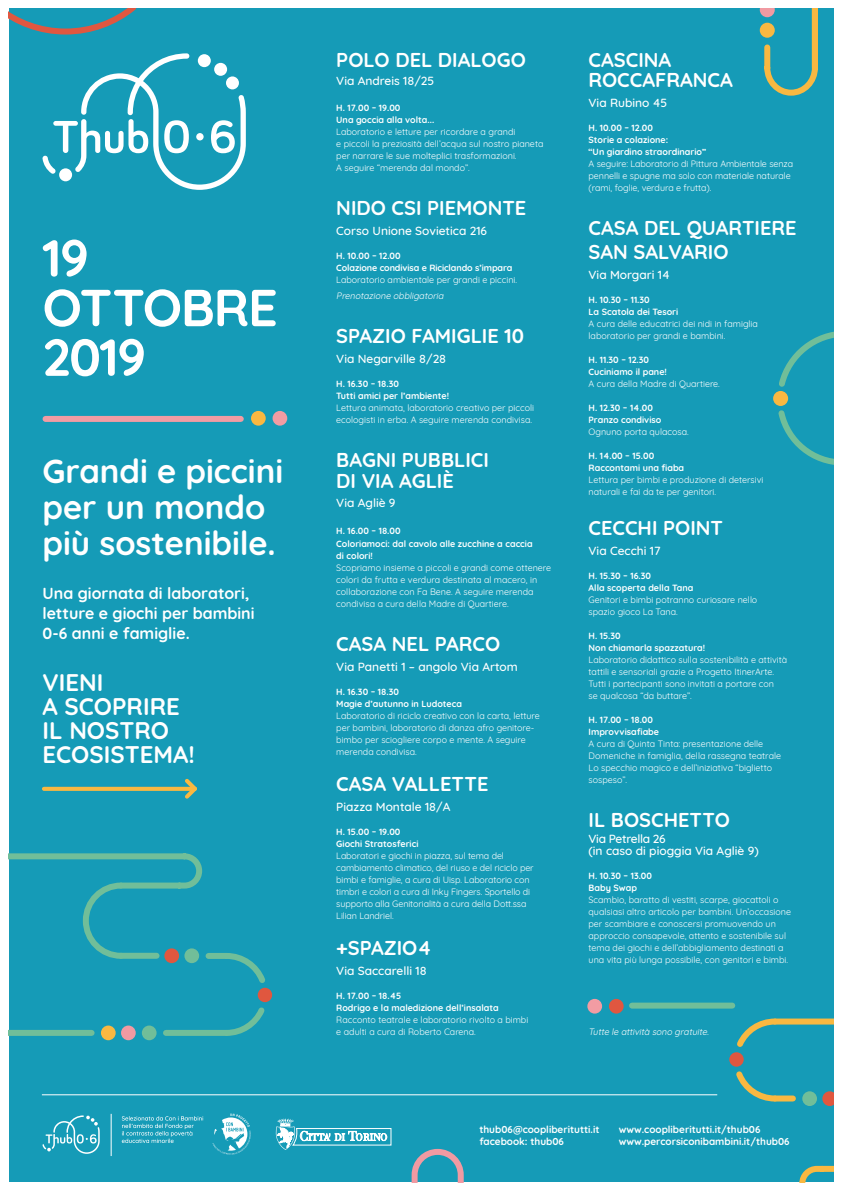
<style>
.page{position:relative;width:842px;height:1191px;background:#fff}
.page>*{position:absolute;margin:0;border:0;box-sizing:border-box;transform-origin:0 0}
.t1{font:700 52px "Quicksand";letter-spacing:-.025em;color:#fff}
.TITOLO{font:700 33px "Quicksand";color:#fff}
.TITOLO-2{font:700 24px/24px "Quicksand";color:#fff}
.t2{font:700 20px/21px "Quicksand";color:#fff}
.TITOLO-3{font:700 16px "Quicksand";color:#fff}
.t3{font:500 12px/12px "Quicksand";color:#fff}
.t4{font:700 10px "Quicksand";color:#fff}
.t5{font:9px/12px "Quicksand";color:#fff}
.t6{font:700 9px/12px "Quicksand";color:#fff}
.t7{font:italic 9px "Quicksand";color:#fff}
.s1{font-style:italic}
</style>
<div class="page">
<div style="left:9px;top:9px;width:824px;height:1173px;background:#159bb7"></div>
<svg style="left:729px;top:1052px;width:15px;height:14px"></svg>
<svg style="left:731px;top:1018px;width:102px;height:164px"></svg>
<svg style="left:774px;top:332px;width:59px;height:133px"></svg>
<div style="left:773px;top:391px;width:15px;height:15px;background:#f9b841;border-radius:50%"></div>
<svg style="left:760px;top:9px;width:58px;height:87px"></svg>
<div style="left:760px;top:23px;width:15px;height:15px;background:#f9b841;border-radius:50%"></div>
<svg style="left:9px;top:853px;width:194px;height:183px"></svg>
<div style="left:258px;top:987px;width:14px;height:15px;background:#e0573f;border-radius:50%"></div>
<svg style="left:80px;top:879px;width:190px;height:160px"></svg>
<svg style="left:9px;top:9px;width:127px;height:26px"></svg>
<svg style="left:411px;top:1148px;width:53px;height:34px"></svg>
<svg style="left:42px;top:53px;width:204px;height:137px"></svg>
<div style="left:59px;top:168px;width:13px;height:13px;background:#fff;border-radius:50%"></div>
<svg style="left:122px;top:1116px;width:81px;height:27px"></svg>
<hr style="left:111px;top:1113px;width:1px;height:43px;background:#fff">
<svg style="left:42px;top:1115px;width:58px;height:38px"></svg>
<svg style="left:212px;top:1113px;width:39px;height:41px"></svg>
<svg style="left:276px;top:1118px;width:115px;height:31px"></svg>
<svg style="left:44px;top:787px;width:137px;height:4px"></svg>
<svg style="left:181px;top:778px;width:16px;height:21px"></svg>
<div style="left:46px;top:416px;width:195px;height:6px;background:#f29ca3"></div>
<div style="left:251px;top:411px;width:15px;height:14px;background:#f9b841;border-radius:50%"></div>
<div style="left:273px;top:411px;width:14px;height:14px;background:#f29ca3;border-radius:50%"></div>
<div style="left:632px;top:1002px;width:100px;height:6px;background:#71be99"></div>
<div style="left:609px;top:999px;width:15px;height:14px;background:#e05740;border-radius:50%"></div>
<div style="left:587px;top:999px;width:15px;height:14px;background:#f29ca3;border-radius:50%"></div>
<hr style="left:42px;top:1094px;width:675px;height:1px;background:#fff">
<p class="t1" style="left:43px;top:215px;width:48px">19</p>
<p class="t1" style="left:43px;top:265px;width:237px">OTTOBRE</p>
<p class="t1" style="left:43px;top:314px;width:105px">2019</p>
<p class="TITOLO" style="left:43px;top:443px;width:242px">Grandi e piccini</p>
<p class="TITOLO" style="left:43px;top:479px;width:224px">per un mondo</p>
<p class="TITOLO" style="left:43px;top:515px;width:235px">più sostenibile.</p>
<p class="TITOLO-3" style="left:43px;top:580px;width:208px">Una giornata di laboratori,</p>
<p class="TITOLO-3" style="left:43px;top:600px;width:214px">letture e giochi per bambini</p>
<p class="TITOLO-3" style="left:43px;top:620px;width:149px">0-6 anni e famiglie.</p>
<p class="TITOLO-2" style="left:43px;top:668px;width:139px">VIENI<br>A SCOPRIRE</p>
<p class="TITOLO-2" style="left:43px;top:716px;width:154px">IL NOSTRO<br>ECOSISTEMA!</p>
<p class="t2" style="left:336px;top:47px;width:191px">POLO DEL DIALOGO</p>
<p class="t3" style="left:336px;top:73px;width:100px">Via Andreis 18/25</p>
<p class="t6" style="left:336px;top:101px;width:66px">H. 17.00 – 19.00</p>
<p class="t6" style="left:336px;top:113px;width:99px">Una goccia alla volta...</p>
<p class="t5" style="left:336px;top:124px;width:209px">Laboratorio e letture per ricordare a grandi<br>e piccoli la preziosità dell’acqua sul nostro pianeta per narrare le sue molteplici trasformazioni.</p>
<p class="t5" style="left:336px;top:160px;width:135px">A seguire “merenda dal mondo”.</p>
<p class="t2" style="left:336px;top:195px;width:192px">NIDO CSI PIEMONTE</p>
<p class="t3" style="left:336px;top:223px;width:152px">Corso Unione Sovietica 216</p>
<p class="t6" style="left:336px;top:249px;width:66px">H. 10.00 – 12.00</p>
<p class="t6" style="left:336px;top:261px;width:178px">Colazione condivisa e Riciclando s’impara</p>
<p class="t5" style="left:336px;top:270px;width:182px;line-height:16px">Laboratorio ambientale per grandi e piccini.<br><span class="s1">Prenotazione obbligatoria</span></p>
<p class="t2" style="left:336px;top:323px;width:189px">SPAZIO FAMIGLIE 10</p>
<p class="t3" style="left:336px;top:351px;width:111px">Via Negarville 8/28</p>
<p class="t6" style="left:336px;top:377px;width:64px">H. 16.30 – 18.30</p>
<p class="t6" style="left:336px;top:389px;width:114px">Tutti amici per l’ambiente!</p>
<p class="t5" style="left:336px;top:400px;width:199px">Lettura animata, laboratorio creativo per piccoli ecologisti in erba. A seguire merenda condivisa.</p>
<p class="t2" style="left:336px;top:447px;width:154px">BAGNI PUBBLICI<br>DI VIA AGLIÈ</p>
<p class="t3" style="left:336px;top:495px;width:61px">Via Agliè 9</p>
<p class="t6" style="left:336px;top:523px;width:66px">H. 16.00 – 18.00</p>
<p class="t6" style="left:336px;top:537px;width:198px">Coloriamoci: dal cavolo alle zucchine a caccia di colori!</p>
<p class="t5" style="left:336px;top:560px;width:216px">Scopriamo insieme a piccoli e grandi come ottenere colori da frutta e verdura destinata al macero, in collaborazione con Fa Bene. A seguire merenda condivisa a cura della Madre di Quartiere.</p>
<p class="t2" style="left:336px;top:631px;width:165px">CASA NEL PARCO</p>
<p class="t3" style="left:336px;top:659px;width:183px">Via Panetti 1 – angolo Via Artom</p>
<p class="t6" style="left:336px;top:685px;width:64px">H. 16.30 – 18.30</p>
<p class="t6" style="left:336px;top:697px;width:127px">Magie d’autunno in Ludoteca</p>
<p class="t5" style="left:336px;top:708px;width:205px">Laboratorio di riciclo creativo con la carta, letture per bambini, laboratorio di danza afro genitore&shy;bimbo per sciogliere corpo e mente. A seguire merenda condivisa.</p>
<p class="t2" style="left:336px;top:771px;width:154px">CASA VALLETTE</p>
<p class="t3" style="left:336px;top:799px;width:116px">Piazza Montale 18/A</p>
<p class="t6" style="left:336px;top:825px;width:66px">H. 15.00 – 19.00</p>
<p class="t6" style="left:336px;top:837px;width:84px">Giochi Stratosferici</p>
<p class="t5" style="left:336px;top:848px;width:199px">Laboratori e giochi in piazza, sul tema del cambiamento climatico, del riuso e del riciclo per bimbi e famiglie, a cura di Uisp. Laboratorio con timbri e colori a cura di Inky Fingers. Sportello di supporto alla Genitorialità a cura della Dott.ssa</p>
<p class="t5" style="left:336px;top:908px;width:59px">Lilian Landriel.</p>
<p class="t2" style="left:336px;top:935px;width:97px">+SPAZIO4</p>
<p class="t3" style="left:336px;top:963px;width:92px">Via Saccarelli 18</p>
<p class="t6" style="left:336px;top:989px;width:66px">H. 17.00 – 18.45</p>
<p class="t6" style="left:336px;top:1001px;width:164px">Rodrigo e la maledizione dell’insalata</p>
<p class="t5" style="left:336px;top:1012px;width:193px">Racconto teatrale e laboratorio rivolto a bimbi</p>
<p class="t5" style="left:336px;top:1024px;width:141px">e adulti a cura di Roberto Carena.</p>
<p class="t2" style="left:588px;top:47px;width:84px">CASCINA</p>
<p class="t2" style="left:588px;top:67px;width:146px">ROCCAFRANCA</p>
<p class="t3" style="left:588px;top:95px;width:80px">Via Rubino 45</p>
<p class="t6" style="left:588px;top:121px;width:66px">H. 10.00 – 12.00</p>
<p class="t6" style="left:588px;top:133px;width:119px">Storie a colazione:<br>“Un giardino straordinario”</p>
<p class="t5" style="left:588px;top:156px;width:206px">A seguire: Laboratorio di Pittura Ambientale senza pennelli e spugne ma solo con materiale naturale (rami, foglie, verdura e frutta).</p>
<p class="t2" style="left:588px;top:214px;width:210px;line-height:24px">CASA DEL QUARTIERE<br>SAN SALVARIO</p>
<p class="t3" style="left:588px;top:267px;width:83px">Via Morgari 14</p>
<p class="t6" style="left:588px;top:293px;width:63px">H. 10.30 – 11.30</p>
<p class="t6" style="left:588px;top:305px;width:91px">La Scatola dei Tesori</p>
<p class="t5" style="left:588px;top:316px;width:171px">A cura delle educatrici dei nidi in famiglia laboratorio per grandi e bambini.</p>
<p class="t6" style="left:588px;top:353px;width:62px">H. 11.30 – 12.30</p>
<p class="t6" style="left:588px;top:365px;width:80px">Cuciniamo il pane!</p>
<p class="t5" style="left:588px;top:376px;width:133px">A cura della Madre di Quartiere.</p>
<p class="t6" style="left:588px;top:401px;width:66px">H. 12.30 – 14.00</p>
<p class="t6" style="left:588px;top:413px;width:74px">Pranzo condiviso</p>
<p class="t5" style="left:588px;top:424px;width:102px">Ognuno porta qulacosa.</p>
<p class="t6" style="left:588px;top:449px;width:67px">H. 14.00 – 15.00</p>
<p class="t6" style="left:588px;top:461px;width:97px">Raccontami una fiaba</p>
<p class="t5" style="left:588px;top:472px;width:176px">Lettura per bimbi e produzione di detersivi naturali e fai da te per genitori.</p>
<p class="t2" style="left:588px;top:515px;width:136px">CECCHI POINT</p>
<p class="t3" style="left:588px;top:543px;width:74px">Via Cecchi 17</p>
<p class="t6" style="left:588px;top:569px;width:64px">H. 15.30 – 16.30</p>
<p class="t6" style="left:588px;top:581px;width:106px">Alla scoperta della Tana</p>
<p class="t5" style="left:588px;top:592px;width:170px">Genitori e bimbi potranno curiosare nello spazio gioco La Tana.</p>
<p class="t6" style="left:588px;top:629px;width:34px">H. 15.30</p>
<p class="t6" style="left:588px;top:641px;width:118px">Non chiamarla spazzatura!</p>
<p class="t5" style="left:588px;top:652px;width:200px">Laboratorio didattico sulla sostenibilità e attività tattili e sensoriali grazie a Progetto ItinerArte.<br>Tutti i partecipanti sono invitati a portare con<br>se qualcosa “da buttare”.</p>
<p class="t6" style="left:588px;top:713px;width:66px">H. 17.00 – 18.00</p>
<p class="t6" style="left:588px;top:725px;width:72px">Improvvisafiabe</p>
<p class="t5" style="left:588px;top:736px;width:194px">A cura di Quinta Tinta: presentazione delle Domeniche in famiglia, della rassegna teatrale Lo specchio magico e dell’iniziativa “biglietto sospeso”.</p>
<p class="t2" style="left:588px;top:807px;width:143px">IL BOSCHETTO</p>
<p class="t3" style="left:588px;top:831px;width:172px">Via Petrella 26<br>(in caso di pioggia Via Agliè 9)</p>
<p class="t6" style="left:588px;top:869px;width:65px">H. 10.30 – 13.00</p>
<p class="t6" style="left:588px;top:881px;width:50px">Baby Swap</p>
<p class="t5" style="left:588px;top:892px;width:204px">Scambio, baratto di vestiti, scarpe, giocattoli o qualsiasi altro articolo per bambini. Un’occasione per scambiare e conoscersi promuovendo un approccio consapevole, attento e sostenibile sul tema dei giochi e dell’abbigliamento destinati a una vita più lunga possibile, con genitori e bimbi.</p>
<p class="t7" style="left:588px;top:1024px;width:124px">Tutte le attività sono gratuite.</p>
<p class="t4" style="left:479px;top:1121px;width:122px">thub06@coopliberitutti.it</p>
<p class="t4" style="left:479px;top:1133px;width:86px">facebook: thub06</p>
<p class="t4" style="left:619px;top:1121px;width:143px">www.coopliberitutti.it/thub06</p>
<p class="t4" style="left:619px;top:1133px;width:172px">www.percorsiconibambini.it/thub06</p>
</div>
